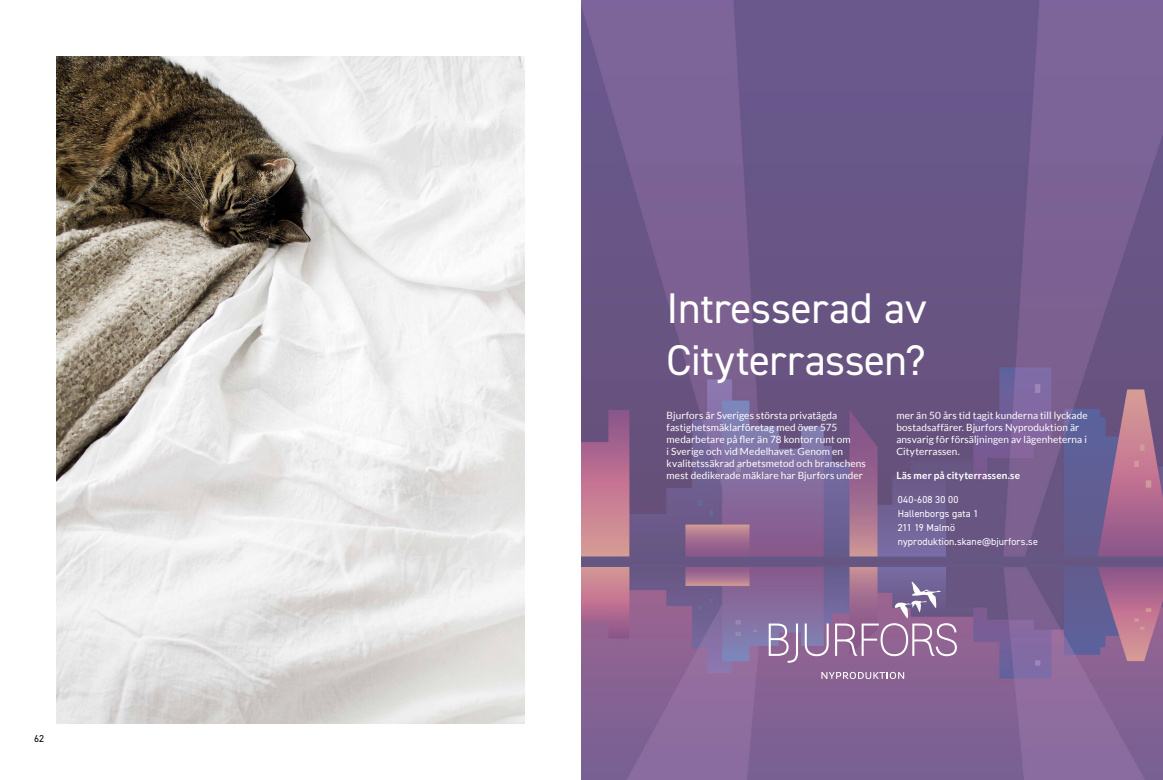
<style>
.page{position:relative;width:1163px;height:780px;background:#fff}
.page>*{position:absolute;margin:0;border:0;box-sizing:border-box;transform-origin:0 0}
.t1{font:43px/51.6px "DIN2014";letter-spacing:-.005em;color:#fff}
.t2{font:10px/12px "Lato";letter-spacing:.01em;color:#fff}
.t3{font:10px/14px "DIN2014";letter-spacing:.01em;color:#fff}
.t4{font:700 10px "Lato";letter-spacing:.015em;color:#fff}
.t5{font:10px "DIN2014";color:#000}
</style>
<div class="page">
<svg style="left:581px;top:0;width:581px;height:780px;background:#785e8e"></svg>
<img style="left:57px;top:57px;width:467px;height:666px">
<svg style="left:804px;top:623px;width:24px;height:33px"></svg>
<svg style="left:834px;top:581px;width:122px;height:75px;background:#97769e"></svg>
<svg style="left:768px;top:623px;width:29px;height:39px"></svg>
<svg style="left:821px;top:671px;width:83px;height:8px"></svg>
<p class="t5" style="left:34px;top:732px;width:11px">62</p>
<h1 class="t1" style="left:666px;top:281px;width:262px">Intresserad av<br>Cityterrassen?</h1>
<p class="t2" style="left:666px;top:409px;width:201px">Bjurfors är Sveriges största privatägda fastighetsmäklarföretag med över 575 medarbetare på fler än 78 kontor runt om<br>i Sverige och vid Medelhavet. Genom en kvalitetssäkrad arbetsmetod och branschens mest dedikerade mäklare har Bjurfors under</p>
<p class="t2" style="left:896px;top:409px;width:193px">mer än 50 års tid tagit kunderna till lyckade bostadsaffärer. Bjurfors Nyproduktion är ansvarig för försäljningen av lägenheterna i Cityterrassen.</p>
<p class="t4" style="left:896px;top:470px;width:125px">Läs mer på cityterrassen.se</p>
<p class="t3" style="left:897px;top:492px;width:142px">040-608 30 00<br>Hallenborgs gata 1<br>211 19 Malmö nyproduktion.skane@bjurfors.se</p>
</div>
